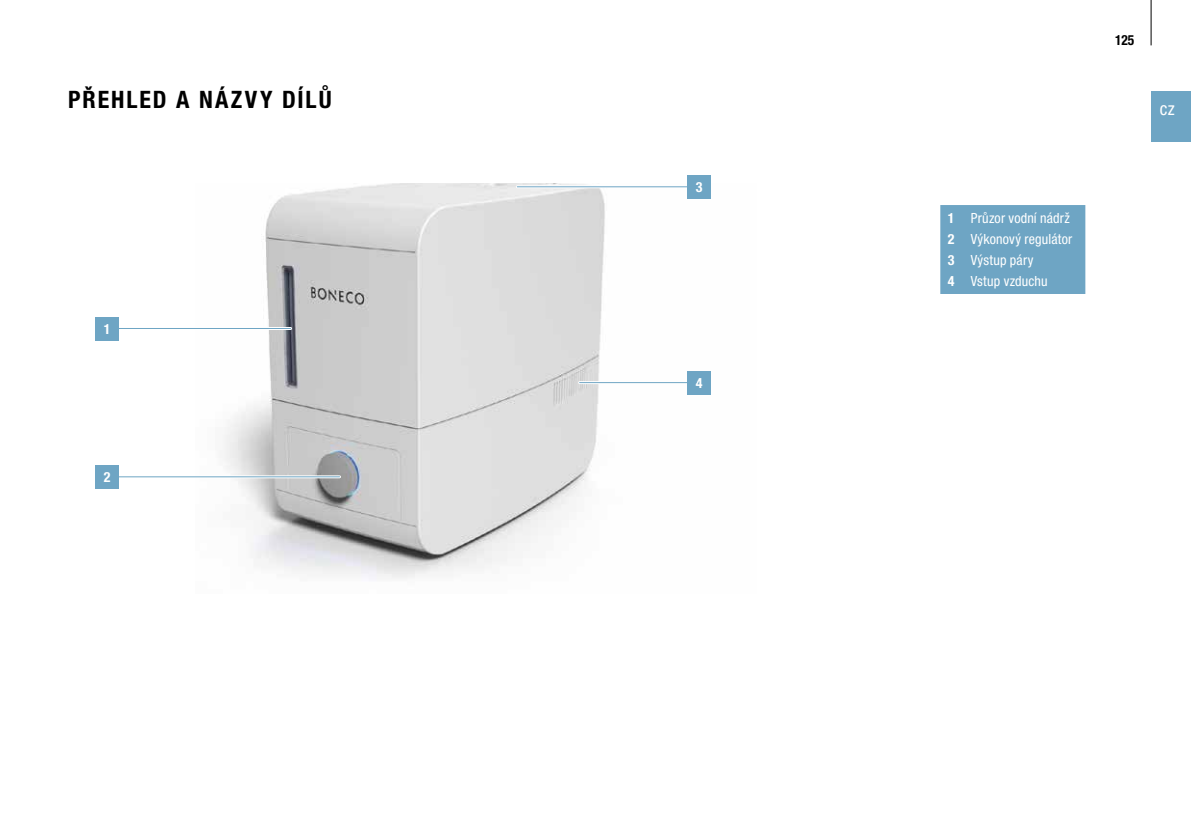
<style>
.page{position:relative;width:1191px;height:840px;background:#fff}
.page>*{position:absolute;margin:0;border:0;box-sizing:border-box;transform-origin:0 0}
.t1{font:700 condensed 24px "Helvetica Neue LTW1 G";letter-spacing:.08em;color:#000}
.t2{font:condensed 18px "Helvetica Neue LTW1 G";color:#fff}
.t3{font:condensed 14px/21.2px "Helvetica Neue LTW1 G";letter-spacing:.015em;color:#fff}
.t4{font:700 condensed 14px "Helvetica Neue LTW1 G";color:#fff}
.t5{font:700 condensed 14px "Helvetica Neue LTW1 G";color:#000;scale:.96 1}
.s1{font-weight:700}
</style>
<div class="page">
<img style="left:224px;top:183px;width:487px;height:396px">
<div style="left:1151px;top:91px;width:40px;height:51px;background:#6ea5c4"></div>
<hr style="left:1150px;top:0;width:1px;height:45px;background:#000">
<hr style="left:579px;top:381px;width:117px;height:3px;background:#fff">
<hr style="left:117px;top:327px;width:174px;height:3px;background:#fff">
<hr style="left:117px;top:475px;width:222px;height:3px;background:#fff">
<hr style="left:517px;top:185px;width:179px;height:3px;background:#fff">
<div style="left:687px;top:371px;width:24px;height:23px;background:#6ea5c4"></div>
<div style="left:95px;top:317px;width:24px;height:23px;background:#6ea5c4"></div>
<div style="left:95px;top:465px;width:24px;height:23px;background:#6ea5c4"></div>
<div style="left:687px;top:175px;width:24px;height:23px;background:#6ea5c4"></div>
<div style="left:941px;top:206px;width:143px;height:87px;background:#6ea5c4"></div>
<div style="left:940px;top:205px;width:145px;height:89px;border:2px solid #6ea5c4"></div>
<hr style="left:579px;top:382px;width:117px;height:1px;background:#6ea5c4">
<hr style="left:117px;top:328px;width:174px;height:1px;background:#6ea5c4">
<hr style="left:117px;top:476px;width:222px;height:1px;background:#6ea5c4">
<hr style="left:517px;top:186px;width:179px;height:1px;background:#6ea5c4">
<h1 class="t1" style="left:68px;top:85px;width:265px">PŘEHLED A NÁZVY DÍLŮ</h1>
<p class="t4" style="left:104px;top:320px;width:8px">1</p>
<p class="t4" style="left:104px;top:468px;width:8px">2</p>
<p class="t4" style="left:696px;top:178px;width:8px">3</p>
<p class="t4" style="left:696px;top:374px;width:8px">4</p>
<p class="t3" style="left:948px;top:207px;width:126px"><span class="s1">1</span> Průzor vodní nádrž<br><span class="s1">2</span> Výkonový regulátor<br><span class="s1">3</span> Výstup páry<br><span class="s1">4</span> Vstup vzduchu</p>
<p class="t5" style="left:1115px;top:32px;width:21px">125</p>
<p class="t2" style="left:1159px;top:98px;width:16px">cz</p>
</div>
